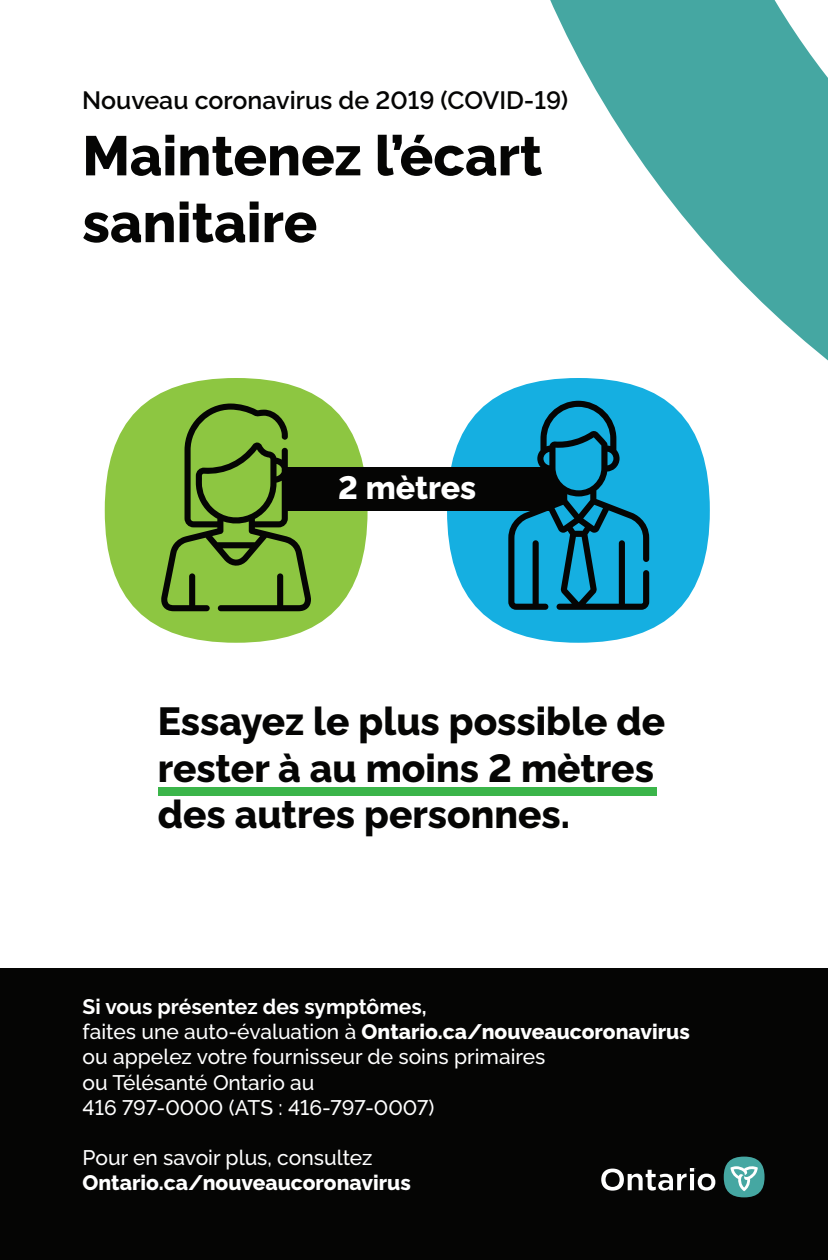
<style>
.page{position:relative;width:828px;height:1260px;background:#fff}
.page>*{position:absolute;margin:0;border:0;box-sizing:border-box;transform-origin:0 0}
.t1{font:800 55.7px/66.8px "Algomabeta";color:#050504}
.t2{font:800 39px/46.8px "Algomabeta";color:#050504}
.t3{font:800 32.2px "Algomabeta";color:#fff}
.t4{font:600 24.9px "Algomabeta";color:#050504}
.t5{font:500 21px/25.2px "Algomabeta";color:#fff}
.t6{font:800 21px "Algomabeta";color:#fff}
.s1{font-weight:700}
.s2{font-weight:800}
</style>
<div class="page">
<svg style="left:500px;top:0;width:328px;height:403px"></svg>
<div style="left:0;top:968px;width:828px;height:292px;background:#050504"></div>
<div style="left:724px;top:1157px;width:41px;height:40px;background:#45a7a2;border-radius:50%"></div>
<svg style="left:730px;top:1166px;width:28px;height:25px"></svg>
<svg style="left:601px;top:1168px;width:114px;height:23px"></svg>
<div style="left:447px;top:378px;width:263px;height:265px;background:#15afe1;border-radius:50%"></div>
<div style="left:105px;top:378px;width:263px;height:265px;background:#8dc641;border-radius:50%"></div>
<svg style="left:161px;top:403px;width:150px;height:208px"></svg>
<div style="left:285px;top:467px;width:268px;height:43px;background:#050504"></div>
<svg style="left:508px;top:401px;width:141px;height:209px"></svg>
<div style="left:158px;top:788px;width:498px;height:8px;background:#3bb54a"></div>
<p class="t4" style="left:82px;top:80px;width:488px">Nouveau coronavirus de 2019 (COVID-19)</p>
<h1 class="t1" style="left:82px;top:117px;width:461px">Maintenez l’écart sanitaire</h1>
<h3 class="t3" style="left:338px;top:463px;width:139px">2 mètres</h3>
<h2 class="t2" style="left:158px;top:694px;width:509px">Essayez le plus possible de rester à au moins 2 mètres des autres personnes.</h2>
<p class="t5" style="left:83px;top:992px;width:609px"><span class="s1">Si vous présentez des symptômes,<br></span>faites une auto-évaluation à <span class="s2">Ontario.ca/nouveaucoronavirus </span>ou appelez votre fournisseur de soins primaires<br>ou Télésanté Ontario au<br>416 797-0000 (ATS : 416-797-0007)</p>
<p class="t5" style="left:83px;top:1143px;width:291px">Pour en savoir plus, consultez</p>
<p class="t6" style="left:83px;top:1167px;width:330px">Ontario.ca/nouveaucoronavirus</p>
</div>
